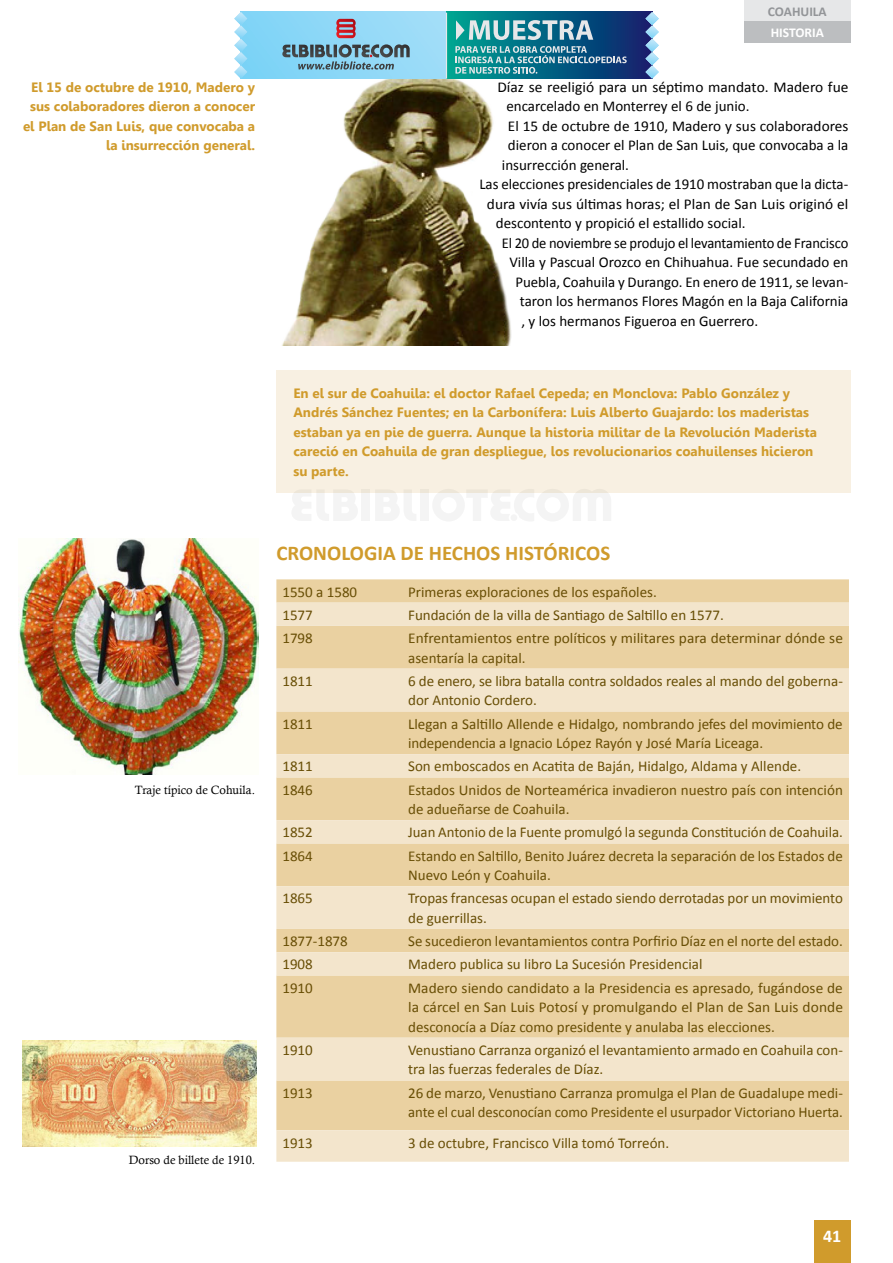
<style>
.page{position:relative;width:893px;height:1263px;background:#fff}
.page>*{position:absolute;margin:0;border:0;box-sizing:border-box;transform-origin:0 0}
.t1{font:700 21px "Calibri";color:#d09b2c}
.t2{font:700 18px "Calibri";color:#fff}
.t3{font:15px/19.5px "Calibri";color:#684e05}
.t4{font:15px "Calibri";color:#000}
.t5{font:700 13.5px/19.5px "Gisha";color:#d09b2c}
.t6{font:700 13.5px "Calibri";color:#939598}
.t7{font:700 13.5px "Calibri";color:#fff}
.t8{font:12px "Calisto";color:#000}
</style>
<div class="page">
<div style="left:814px;top:1220px;width:36px;height:43px;background:#d09b2c"></div>
<div style="left:744px;top:0;width:106px;height:21px;background:#e6e7e8"></div>
<div style="left:744px;top:21px;width:106px;height:22px;background:#bcbec0"></div>
<div style="left:276px;top:370px;width:574px;height:123px;background:#f8f0e2"></div>
<svg style="left:276px;top:579px;width:573px;height:24px;background:#ead2a4"></svg>
<svg style="left:276px;top:603px;width:573px;height:559px;background:#eedab4"></svg>
<img style="left:282px;top:79px;width:229px;height:266px">
<img style="left:18px;top:538px;width:240px;height:236px">
<img style="left:23px;top:1040px;width:233px;height:106px">
<svg style="left:248px;top:12px;width:198px;height:67px;background:#8fd8f7"></svg>
<svg style="left:292px;top:490px;width:65px;height:31px"></svg>
<svg style="left:362px;top:489px;width:8px;height:32px"></svg>
<svg style="left:376px;top:490px;width:40px;height:31px"></svg>
<svg style="left:420px;top:489px;width:8px;height:32px"></svg>
<svg style="left:433px;top:489px;width:178px;height:32px"></svg>
<div style="left:446px;top:12px;width:206px;height:67px;background:linear-gradient(to right,#00a694,#0c1f6e)"></div>
<svg style="left:234px;top:12px;width:14px;height:67px"></svg>
<svg style="left:645px;top:12px;width:14px;height:67px"></svg>
<svg style="left:336px;top:19px;width:20px;height:19px"></svg>
<svg style="left:281px;top:44px;width:129px;height:26px;background:#6e9bae"></svg>
<svg style="left:455px;top:46px;width:172px;height:28px;background:#3d859c"></svg>
<svg style="left:456px;top:20px;width:137px;height:20px;background:#70aab6"></svg>
<hr style="left:446px;top:13px;width:1px;height:66px;background:#e6e7e9">
<p class="t5" style="left:23px;top:77px;width:234px;text-align:right">El 15 de octubre de 1910, Madero y sus colaboradores dieron a conocer el Plan de San Luis, que convocaba a la insurrección general.</p>
<p class="t6" style="left:768px;top:3px;width:61px">COAHUILA</p>
<p class="t7" style="left:771px;top:24px;width:55px">HISTORIA</p>
<p class="t4" style="left:497px;top:77px;width:353px">Díaz se reeligió para un séptimo mandato. Madero fue</p>
<p class="t4" style="left:506px;top:97px;width:245px">encarcelado en Monterrey el 6 de junio.</p>
<p class="t4" style="left:508px;top:116px;width:342px">El 15 de octubre de 1910, Madero y sus colaboradores</p>
<p class="t4" style="left:508px;top:136px;width:342px">dieron a conocer el Plan de San Luis, que convocaba a la</p>
<p class="t4" style="left:502px;top:155px;width:129px">insurrección general.</p>
<p class="t4" style="left:479px;top:175px;width:370px">Las elecciones presidenciales de 1910 mostraban que la dicta-</p>
<p class="t4" style="left:487px;top:194px;width:363px">dura vivía sus últimas horas; el Plan de San Luis originó el</p>
<p class="t4" style="left:496px;top:214px;width:251px">descontento y propició el estallido social.</p>
<p class="t4" style="left:502px;top:233px;width:348px">El 20 de noviembre se produjo el levantamiento de Francisco</p>
<p class="t4" style="left:509px;top:253px;width:341px">Villa y Pascual Orozco en Chihuahua. Fue secundado en</p>
<p class="t4" style="left:515px;top:272px;width:334px">Puebla, Coahuila y Durango. En enero de 1911, se levan-</p>
<p class="t4" style="left:520px;top:292px;width:330px">taron los hermanos Flores Magón en la Baja California</p>
<p class="t4" style="left:521px;top:311px;width:238px">, y los hermanos Figueroa en Guerrero.</p>
<p class="t5" style="left:293px;top:383px;width:525px">En el sur de Coahuila: el doctor Rafael Cepeda; en Monclova: Pablo González y Andrés Sánchez Fuentes; en la Carbonífera: Luis Alberto Guajardo: los maderistas estaban ya en pie de guerra. Aunque la historia militar de la Revolución Maderista careció en Coahuila de gran despliegue, los revolucionarios coahuilenses hicieron su parte.</p>
<p class="t8" style="left:135px;top:782px;width:122px">Traje típico de Cohuila.</p>
<p class="t8" style="left:129px;top:1153px;width:128px">Dorso de billete de 1910.</p>
<h1 class="t1" style="left:276px;top:539px;width:335px">CRONOLOGIA DE HECHOS HISTÓRICOS</h1>
<p class="t3" style="left:282px;top:582px;width:76px">1550 a 1580</p>
<p class="t3" style="left:408px;top:582px;width:250px">Primeras exploraciones de los españoles.</p>
<p class="t3" style="left:282px;top:605px;width:32px">1577</p>
<p class="t3" style="left:408px;top:605px;width:317px">Fundación de la villa de Santiago de Saltillo en 1577.</p>
<p class="t3" style="left:282px;top:628px;width:32px">1798</p>
<p class="t3" style="left:408px;top:628px;width:436px">Enfrentamientos entre políticos y militares para determinar dónde se asentaría la capital.</p>
<p class="t3" style="left:282px;top:671px;width:32px">1811</p>
<p class="t3" style="left:408px;top:671px;width:436px">6 de enero, se libra batalla contra soldados reales al mando del goberna&shy;dor Antonio Cordero.</p>
<p class="t3" style="left:282px;top:714px;width:32px">1811</p>
<p class="t3" style="left:408px;top:714px;width:436px">Llegan a Saltillo Allende e Hidalgo, nombrando jefes del movimiento de independencia a Ignacio López Rayón y José María Liceaga.</p>
<p class="t3" style="left:282px;top:757px;width:32px">1811</p>
<p class="t3" style="left:408px;top:757px;width:394px">Son emboscados en Acatita de Baján, Hidalgo, Aldama y Allende.</p>
<p class="t3" style="left:282px;top:780px;width:32px">1846</p>
<p class="t3" style="left:408px;top:780px;width:436px">Estados Unidos de Norteamérica invadieron nuestro país con intención de adueñarse de Coahuila.</p>
<p class="t3" style="left:282px;top:823px;width:32px">1852</p>
<p class="t3" style="left:408px;top:823px;width:436px">Juan Antonio de la Fuente promulgó la segunda Constitución de Coahuila.</p>
<p class="t3" style="left:282px;top:846px;width:32px">1864</p>
<p class="t3" style="left:408px;top:846px;width:436px">Estando en Saltillo, Benito Juárez decreta la separación de los Estados de<br>Nuevo León y Coahuila.</p>
<p class="t3" style="left:282px;top:889px;width:32px">1865</p>
<p class="t3" style="left:408px;top:889px;width:436px">Tropas francesas ocupan el estado siendo derrotadas por un movimiento de guerrillas.</p>
<p class="t3" style="left:282px;top:931px;width:67px">1877-1878</p>
<p class="t3" style="left:408px;top:931px;width:436px">Se sucedieron levantamientos contra Porfirio Díaz en el norte del estado.</p>
<p class="t3" style="left:282px;top:955px;width:32px">1908</p>
<p class="t3" style="left:408px;top:955px;width:296px">Madero publica su libro La Sucesión Presidencial</p>
<p class="t3" style="left:282px;top:978px;width:32px">1910</p>
<p class="t3" style="left:408px;top:978px;width:436px;text-align:justify">Madero siendo candidato a la Presidencia es apresado, fugándose de la cárcel en San Luis Potosí y promulgando el Plan de San Luis donde desconocía a Díaz como presidente y anulaba las elecciones.</p>
<p class="t3" style="left:282px;top:1040px;width:32px">1910</p>
<p class="t3" style="left:408px;top:1040px;width:436px">Venustiano Carranza organizó el levantamiento armado en Coahuila con&shy;tra las fuerzas federales de Díaz.</p>
<p class="t3" style="left:282px;top:1083px;width:32px">1913</p>
<p class="t3" style="left:408px;top:1083px;width:436px">26 de marzo, Venustiano Carranza promulga el Plan de Guadalupe medi&shy;ante el cual desconocían como Presidente el usurpador Victoriano Huerta.</p>
<p class="t3" style="left:282px;top:1133px;width:32px">1913</p>
<p class="t3" style="left:408px;top:1133px;width:263px">3 de octubre, Francisco Villa tomó Torreón.</p>
<p class="t2" style="left:823px;top:1225px;width:20px">41</p>
</div>
